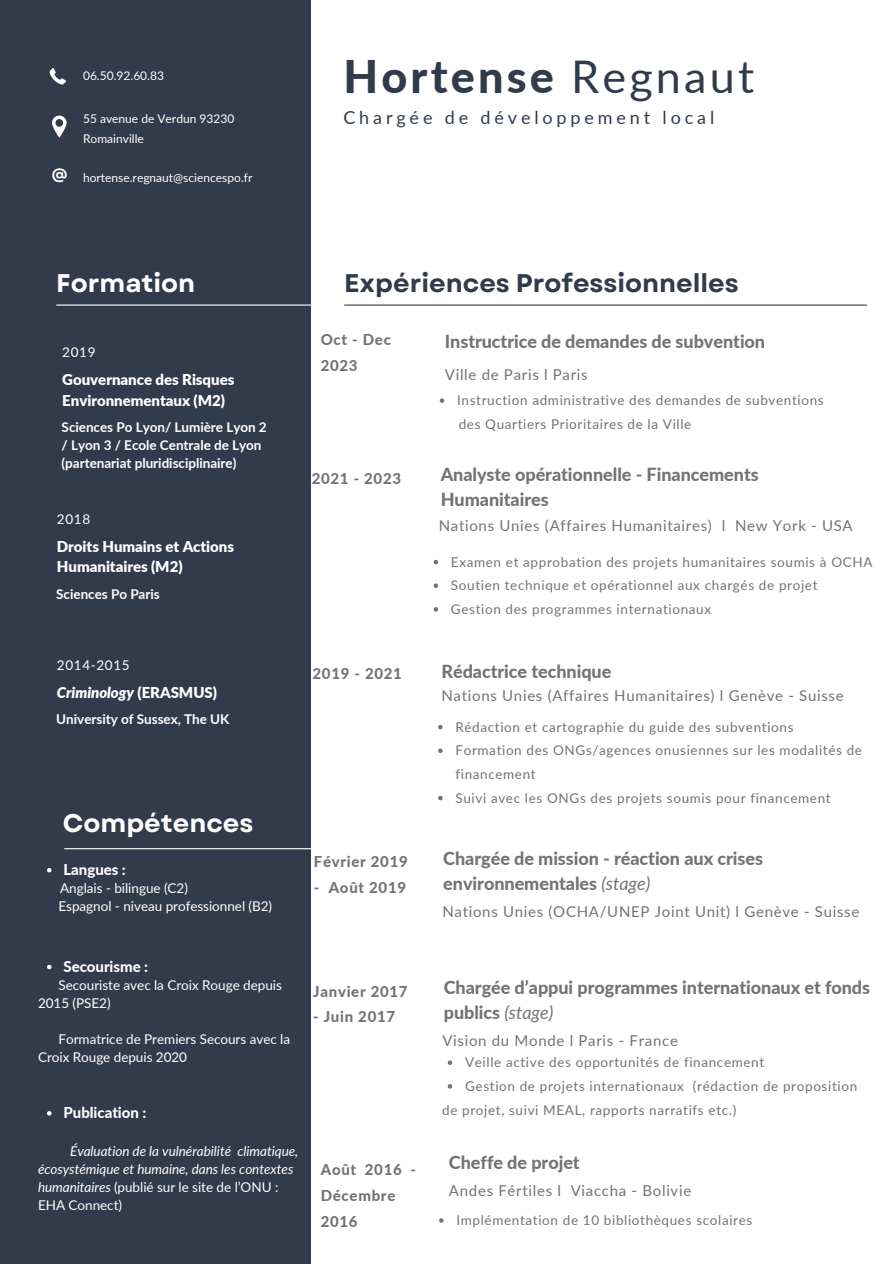
<style>
.page{position:relative;width:894px;height:1264px;background:#fff}
.page>*{position:absolute;margin:0;border:0;box-sizing:border-box;transform-origin:0 0}
.t1{font:800 45px "Lato";letter-spacing:.07em;color:#323b4c}
.t2{font:700 25.5px "Garet";color:#323b4c}
.t3{font:700 25.5px "Garet";color:#fff}
.t4{font:800 18px/24.8px "Lato";letter-spacing:-.005em;color:#737373}
.t5{font:18px "Lato";letter-spacing:.215em;color:#323b4c}
.t6{font:15px "Lato";letter-spacing:.045em;color:#737373}
.t7{font:800 15px/25.8px "Lato";letter-spacing:.045em;color:#737373}
.t8{font:900 15px/20.2px "Lato";letter-spacing:-.005em;color:#fff}
.t9{font:800 15px "Lato";letter-spacing:-.005em;color:#fff}
.t10{font:italic 900 15px "Lato";letter-spacing:-.005em;color:#fff}
.t11{font:700 15px "Garet";color:#fff}
.t12{font:13.5px/23.7px "Lato";letter-spacing:.045em;color:#737373}
.t13{font:13.5px/18px "Lato";letter-spacing:-.005em;color:#fff}
.t14{font:italic 13.5px/18px "Lato";letter-spacing:-.005em;color:#fff}
.t15{font:700 13.5px/18px "Lato";letter-spacing:-.005em;color:#fff}
.t16{font:13.5px "Lato";letter-spacing:.045em;color:#fff}
.t17{font:12px "Lato";color:#fff}
.s1{font-weight:400}
.s2{font-style:normal}
.s3{font-weight:400;font-style:italic}
</style>
<div class="page">
<div style="left:0;top:0;width:310px;height:1263px;background:#323b4c"></div>
<hr style="left:344px;top:304px;width:522px;height:1px;background:#323b4c">
<svg style="left:50px;top:68px;width:16px;height:16px"></svg>
<svg style="left:52px;top:116px;width:15px;height:22px"></svg>
<hr style="left:56px;top:304px;width:255px;height:1px;background:#fff">
<svg style="left:47px;top:868px;width:4px;height:4px"></svg>
<svg style="left:47px;top:964px;width:4px;height:5px"></svg>
<svg style="left:47px;top:1111px;width:4px;height:4px"></svg>
<hr style="left:64px;top:848px;width:256px;height:1px;background:#fff">
<svg style="left:433px;top:560px;width:5px;height:4px"></svg>
<svg style="left:433px;top:583px;width:5px;height:5px"></svg>
<svg style="left:433px;top:607px;width:5px;height:4px"></svg>
<svg style="left:438px;top:725px;width:4px;height:4px"></svg>
<svg style="left:438px;top:748px;width:4px;height:5px"></svg>
<svg style="left:438px;top:795px;width:4px;height:5px"></svg>
<svg style="left:439px;top:1218px;width:4px;height:4px"></svg>
<svg style="left:439px;top:398px;width:5px;height:5px"></svg>
<svg style="left:447px;top:1060px;width:5px;height:4px"></svg>
<svg style="left:447px;top:1084px;width:5px;height:4px"></svg>
<p class="t17" style="left:83px;top:68px;width:82px">06.50.92.60.83</p>
<p class="t17" style="left:83px;top:111px;width:153px">55 avenue de Verdun 93230</p>
<p class="t17" style="left:83px;top:131px;width:62px">Romainville</p>
<p class="t11" style="left:52px;top:163px;width:17px">@</p>
<p class="t17" style="left:83px;top:170px;width:171px">hortense.regnaut@sciencespo.fr</p>
<p class="t1" style="left:343px;top:49px;width:412px">Hortense <span class="s1">Regnaut</span></p>
<p class="t5" style="left:343px;top:106px;width:372px">Chargée de développement local</p>
<p class="t3" style="left:56px;top:264px;width:140px">Formation</p>
<p class="t2" style="left:344px;top:264px;width:396px">Expériences Professionnelles</p>
<p class="t13" style="left:62px;top:343px;width:35px">2019</p>
<p class="t8" style="left:62px;top:369px;width:173px">Gouvernance des Risques<br>Environnementaux (M2)</p>
<p class="t15" style="left:62px;top:418px;width:207px">Sciences Po Lyon/ Lumière Lyon 2</p>
<p class="t15" style="left:62px;top:436px;width:201px">/ Lyon 3 / Ecole Centrale de Lyon (partenariat pluridisciplinaire)</p>
<p class="t13" style="left:57px;top:509px;width:35px">2018</p>
<p class="t8" style="left:57px;top:536px;width:179px">Droits Humains et Actions<br>Humanitaires (M2)</p>
<p class="t15" style="left:56px;top:584px;width:105px">Sciences Po Paris</p>
<p class="t7" style="left:320px;top:326px;width:72px">Oct - Dec</p>
<p class="t7" style="left:320px;top:352px;width:38px">2023</p>
<p class="t4" style="left:444px;top:328px;width:322px">Instructrice de demandes de subvention</p>
<p class="t6" style="left:444px;top:365px;width:144px">Ville de Paris l Paris</p>
<p class="t12" style="left:457px;top:388px;width:368px">Instruction administrative des demandes de subventions</p>
<p class="t12" style="left:458px;top:411px;width:234px">des Quartiers Prioritaires de la Ville</p>
<p class="t7" style="left:311px;top:465px;width:91px">2021 - 2023</p>
<p class="t4" style="left:440px;top:462px;width:319px">Analyste opérationnelle - Financements<br>Humanitaires</p>
<p class="t6" style="left:438px;top:516px;width:415px">Nations Unies (Affaires Humanitaires) l New York - USA</p>
<p class="t12" style="left:451px;top:549px;width:423px">Examen et approbation des projets humanitaires soumis à OCHA</p>
<p class="t12" style="left:451px;top:573px;width:368px">Soutien technique et opérationnel aux chargés de projet</p>
<p class="t12" style="left:451px;top:596px;width:261px">Gestion des programmes internationaux</p>
<p class="t16" style="left:57px;top:656px;width:74px">2014-2015</p>
<p class="t10" style="left:57px;top:683px;width:161px">Criminology <span class="s2">(ERASMUS)</span></p>
<p class="t15" style="left:56px;top:710px;width:175px">University of Sussex, The UK</p>
<p class="t3" style="left:63px;top:805px;width:192px">Compétences</p>
<p class="t9" style="left:63px;top:859px;width:64px">Langues :</p>
<p class="t13" style="left:60px;top:878px;width:129px">Anglais - bilingue (C2)</p>
<p class="t13" style="left:58px;top:896px;width:215px">Espagnol - niveau professionnel (B2)</p>
<p class="t7" style="left:312px;top:660px;width:91px">2019 - 2021</p>
<p class="t4" style="left:441px;top:658px;width:171px">Rédactrice technique</p>
<p class="t6" style="left:441px;top:686px;width:403px">Nations Unies (Affaires Humanitaires) l Genève - Suisse</p>
<p class="t12" style="left:455px;top:714px;width:339px">Rédaction et cartographie du guide des subventions</p>
<p class="t12" style="left:455px;top:738px;width:408px">Formation des ONGs/agences onusiennes sur les modalités de financement</p>
<p class="t12" style="left:455px;top:785px;width:376px">Suivi avec les ONGs des projets soumis pour financement</p>
<p class="t7" style="left:314px;top:848px;width:95px">Février 2019</p>
<p class="t7" style="left:314px;top:874px;width:94px">- Août 2019</p>
<p class="t4" style="left:443px;top:845px;width:321px">Chargée de mission - réaction aux crises</p>
<p class="t4" style="left:443px;top:870px;width:208px">environnementales <span class="s3">(stage)</span></p>
<p class="t6" style="left:442px;top:902px;width:418px">Nations Unies (OCHA/UNEP Joint Unit) l Genève - Suisse</p>
<p class="t9" style="left:63px;top:956px;width:86px">Secourisme :</p>
<p class="t13" style="left:38px;top:975px;width:245px;text-indent:20px">Secouriste avec la Croix Rouge depuis<br>2015 (PSE2)</p>
<p class="t13" style="left:38px;top:1029px;width:253px;text-indent:20px">Formatrice de Premiers Secours avec la<br>Croix Rouge depuis 2020</p>
<p class="t9" style="left:63px;top:1102px;width:84px">Publication :</p>
<p class="t14" style="left:38px;top:1141px;width:262px;text-indent:32px">Évaluation de la vulnérabilité climatique, écosystémique et humaine, dans les contextes humanitaires <span class="s2">(publié sur le site de l’ONU :<br>EHA Connect)</span></p>
<p class="t7" style="left:313px;top:977px;width:96px">Janvier 2017</p>
<p class="t7" style="left:313px;top:1003px;width:83px">- Juin 2017</p>
<p class="t4" style="left:443px;top:974px;width:428px">Chargée d’appui programmes internationaux et fonds</p>
<p class="t4" style="left:443px;top:999px;width:111px">publics <span class="s3">(stage)</span></p>
<p class="t6" style="left:442px;top:1031px;width:237px">Vision du Monde l Paris - France</p>
<p class="t12" style="left:465px;top:1050px;width:300px">Veille active des opportunités de financement</p>
<p class="t12" style="left:465px;top:1073px;width:393px">Gestion de projets internationaux (rédaction de proposition</p>
<p class="t12" style="left:442px;top:1097px;width:295px">de projet, suivi MEAL, rapports narratifs etc.)</p>
<p class="t7" style="left:320px;top:1155px;width:97px">Août 2016 -<br>Décembre<br>2016</p>
<p class="t4" style="left:449px;top:1149px;width:132px">Cheffe de projet</p>
<p class="t6" style="left:449px;top:1180px;width:244px">Andes Fértiles l Viaccha - Bolivie</p>
<p class="t12" style="left:456px;top:1207px;width:297px">Implémentation de 10 bibliothèques scolaires</p>
</div>
